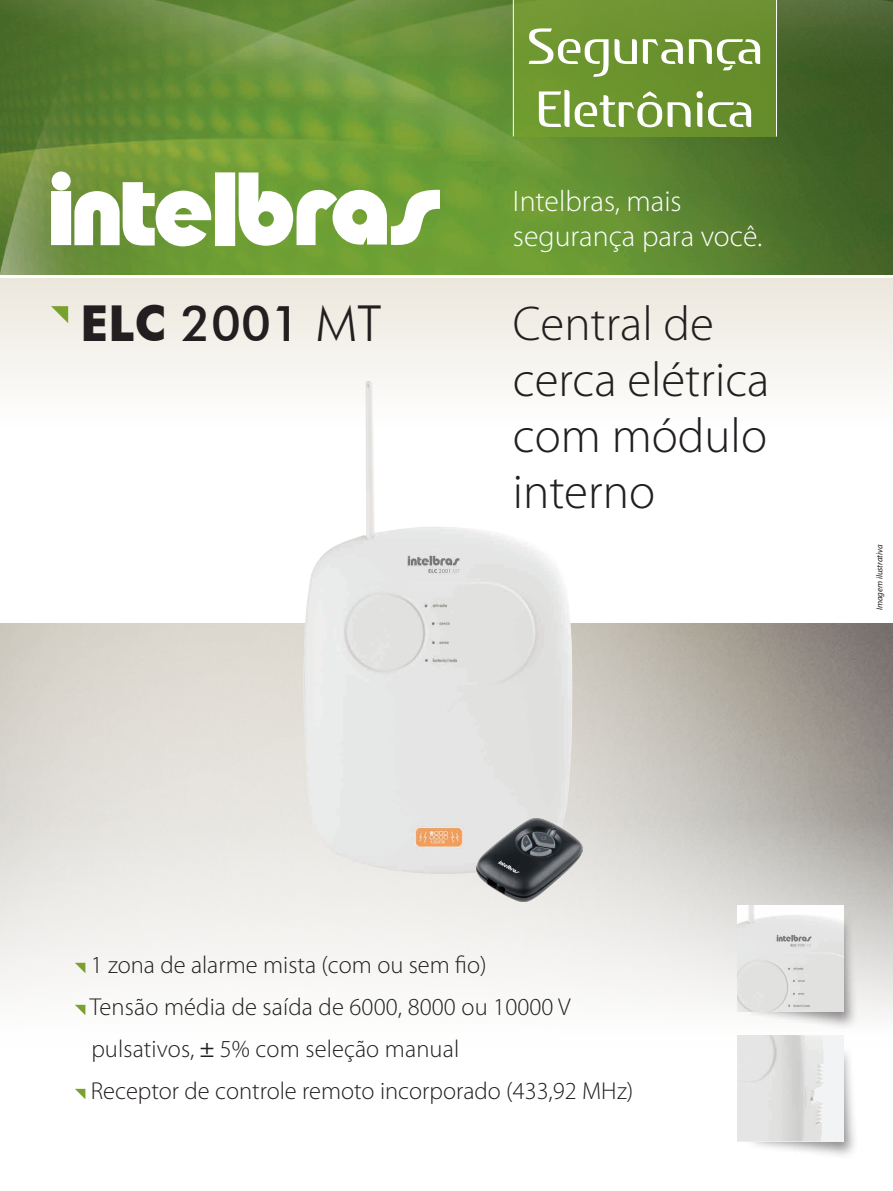
<style>
.page{position:relative;width:893px;height:1191px;background:#fff}
.page>*{position:absolute;margin:0;border:0;box-sizing:border-box;transform-origin:0 0}
.t1{font:52.5px "After By Type";color:#fff}
.t2{font:500 49.52px "Futura BT";color:#231f20}
.t3{font:300 49px/56px "Myriad Pro";color:#231f20}
.t4{font:300 29.75px "Myriad Pro";color:#fff}
.t5{font:300 24.5px "Myriad Pro";color:#231f20}
.t6{font:italic 8.75px "Myriad Pro";color:#231f20}
.s1{font-weight:700}
.s2{font-weight:300}
.s3{font-weight:400}
</style>
<div class="page">
<img style="left:0;top:0;width:893px;height:275px">
<svg style="left:51px;top:171px;width:389px;height:75px"></svg>
<img style="left:0;top:624px;width:893px;height:472px">
<svg style="left:75px;top:962px;width:10px;height:11px"></svg>
<svg style="left:75px;top:1004px;width:10px;height:11px"></svg>
<svg style="left:75px;top:1088px;width:10px;height:11px"></svg>
<svg style="left:0;top:278px;width:893px;height:1px"></svg>
<div style="left:0;top:279px;width:893px;height:148px;background:linear-gradient(to bottom,#ece7dd,#fefefe)"></div>
<div style="left:513px;top:0;width:264px;height:136px;background:#6c932e"></div>
<hr style="left:513px;top:0;width:1px;height:136px;background:#fff">
<hr style="left:776px;top:0;width:1px;height:136px;background:#fff">
<svg style="left:51px;top:306px;width:17px;height:17px"></svg>
<div style="left:741px;top:910px;width:126px;height:129px;background:#231f20;opacity:.5"></div>
<img style="left:737px;top:905px;width:106px;height:106px">
<div style="left:742px;top:1041px;width:126px;height:126px;background:#231f20;opacity:.5"></div>
<div style="left:737px;top:1035px;width:106px;height:106px;background:#f2f3f4"></div>
<img style="left:737px;top:1035px;width:86px;height:106px">
<img style="left:303px;top:381px;width:269px;height:493px">
<img style="left:477px;top:818px;width:105px;height:84px">
<p class="t1" style="left:527px;top:19px;width:238px">Segurança</p>
<p class="t1" style="left:536px;top:82px;width:220px">Eletrônica</p>
<p class="t4" style="left:513px;top:185px;width:170px">Intelbras, mais</p>
<p class="t4" style="left:513px;top:220px;width:251px">segurança para você.</p>
<p class="t2" style="left:80px;top:293px;width:303px"><span class="s1">ELC</span> 2001 <span class="s2">MT</span></p>
<p class="t3" style="left:513px;top:296px;width:258px">Central de cerca elétrica com módulo interno</p>
<p class="t6" style="left:874px;top:610px;width:67px;rotate:-90deg">Imagem ilustrativa</p>
<p class="t5" style="left:91px;top:951px;width:397px">1 zona de alarme mista (com ou sem fio)</p>
<p class="t5" style="left:90px;top:993px;width:483px">Tensão média de saída de 6000, 8000 ou 10000 V</p>
<p class="t5" style="left:91px;top:1035px;width:369px">pulsativos, <span class="s3">±</span> 5% com seleção manual</p>
<p class="t5" style="left:91px;top:1077px;width:544px">Receptor de controle remoto incorporado (433,92 MHz)</p>
</div>
